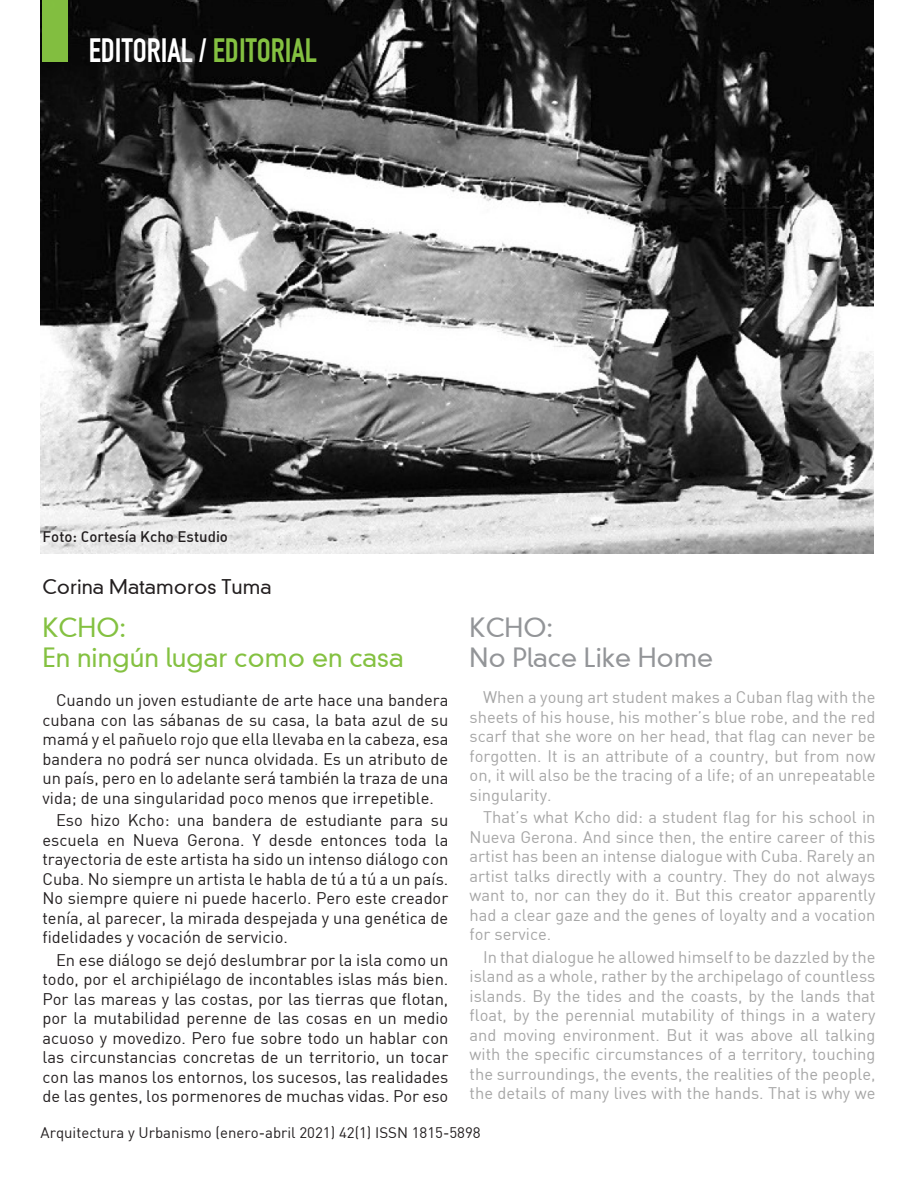
<style>
.page{position:relative;width:918px;height:1188px;background:#fff}
.page>*{position:absolute;margin:0;border:0;box-sizing:border-box;transform-origin:0 0}
.t1{font:33px "DIN Engschrift";color:#fff}
.titulo_de_articulo{font:300 25.5px "DIN Neuzeit Grotesk";color:#84c141}
.titulo_de_articulo_e{font:300 25.5px "DIN Neuzeit Grotesk";color:#939598}
.autor{font:300 19.5px "DIN Neuzeit Grotesk";color:#231f20}
.cuerpo_de_texto{font:16.5px/19.5px "DIN";color:#231f20;text-align:justify}
.cuerpo_de_texto-2{font:16.5px/19.5px "DIN";color:#a6a6a6;text-align:justify}
.cuerpo_de_texto-3{font:15px "DIN";color:#231f20}
.pie_de_foto{font:15px "DIN Medium Alternate";color:#231f20}
.s1{color:#84c141}
</style>
<div class="page">
<img style="left:40px;top:0;width:833px;height:554px">
<div style="left:42px;top:0;width:26px;height:62px;background:#84c141"></div>
<p class="t1" style="left:89px;top:31px;width:230px">EDITORIAL / <span class="s1">EDITORIAL</span></p>
<p class="pie_de_foto" style="left:43px;top:526px;width:187px">Foto: Cortesía Kcho Estudio</p>
<p class="autor" style="left:42px;top:576px;width:231px">Corina Matamoros Tuma</p>
<p class="titulo_de_articulo" style="left:43px;top:612px;width:85px">KCHO:</p>
<p class="titulo_de_articulo" style="left:43px;top:642px;width:363px">En ningún lugar como en casa</p>
<p class="cuerpo_de_texto" style="left:43px;top:690px;width:407px;text-indent:14px">Cuando un joven estudiante de arte hace una bandera cubana con las sábanas de su casa, la bata azul de su mamá y el pañuelo rojo que ella llevaba en la cabeza, esa bandera no podrá ser nunca olvidada. Es un atributo de un país, pero en lo adelante será también la traza de una vida; de una singularidad poco menos que irrepetible.</p>
<p class="cuerpo_de_texto" style="left:43px;top:810px;width:407px;text-indent:14px">Eso hizo Kcho: una bandera de estudiante para su escuela en Nueva Gerona. Y desde entonces toda la trayectoria de este artista ha sido un intenso diálogo con Cuba. No siempre un artista le habla de tú a tú a un país.<br>No siempre quiere ni puede hacerlo. Pero este creador tenía, al parecer, la mirada despejada y una genética de fidelidades y vocación de servicio.</p>
<p class="cuerpo_de_texto" style="left:43px;top:950px;width:407px;text-indent:14px">En ese diálogo se dejó deslumbrar por la isla como un todo, por el archipiélago de incontables islas más bien.<br>Por las mareas y las costas, por las tierras que flotan, por la mutabilidad perenne de las cosas en un medio acuoso y movedizo. Pero fue sobre todo un hablar con las circunstancias concretas de un territorio, un tocar con las manos los entornos, los sucesos, las realidades de las gentes, los pormenores de muchas vidas. Por eso</p>
<p class="titulo_de_articulo_e" style="left:470px;top:612px;width:85px">KCHO:</p>
<p class="titulo_de_articulo_e" style="left:470px;top:642px;width:245px">No Place Like Home</p>
<p class="cuerpo_de_texto-2" style="left:470px;top:687px;width:407px;text-indent:14px">When a young art student makes a Cuban flag with the sheets of his house, his mother’s blue robe, and the red scarf that she wore on her head, that flag can never be forgotten. It is an attribute of a country, but from now on, it will also be the tracing of a life; of an unrepeatable singularity.</p>
<p class="cuerpo_de_texto-2" style="left:470px;top:807px;width:407px;text-indent:14px">That’s what Kcho did: a student flag for his school in Nueva Gerona. And since then, the entire career of this artist has been an intense dialogue with Cuba. Rarely an artist talks directly with a country. They do not always want to, nor can they do it. But this creator apparently had a clear gaze and the genes of loyalty and a vocation for service.</p>
<p class="cuerpo_de_texto-2" style="left:470px;top:947px;width:407px;text-indent:14px">In that dialogue he allowed himself to be dazzled by the island as a whole, rather by the archipelago of countless islands. By the tides and the coasts, by the lands that float, by the perennial mutability of things in a watery and moving environment. But it was above all talking with the specific circumstances of a territory, touching the surroundings, the events, the realities of the people, the details of many lives with the hands. That is why we</p>
<p class="cuerpo_de_texto-3" style="left:41px;top:1123px;width:442px">Arquitectura y Urbanismo (enero-abril 2021) 42(1) ISSN 1815-5898</p>
</div>
